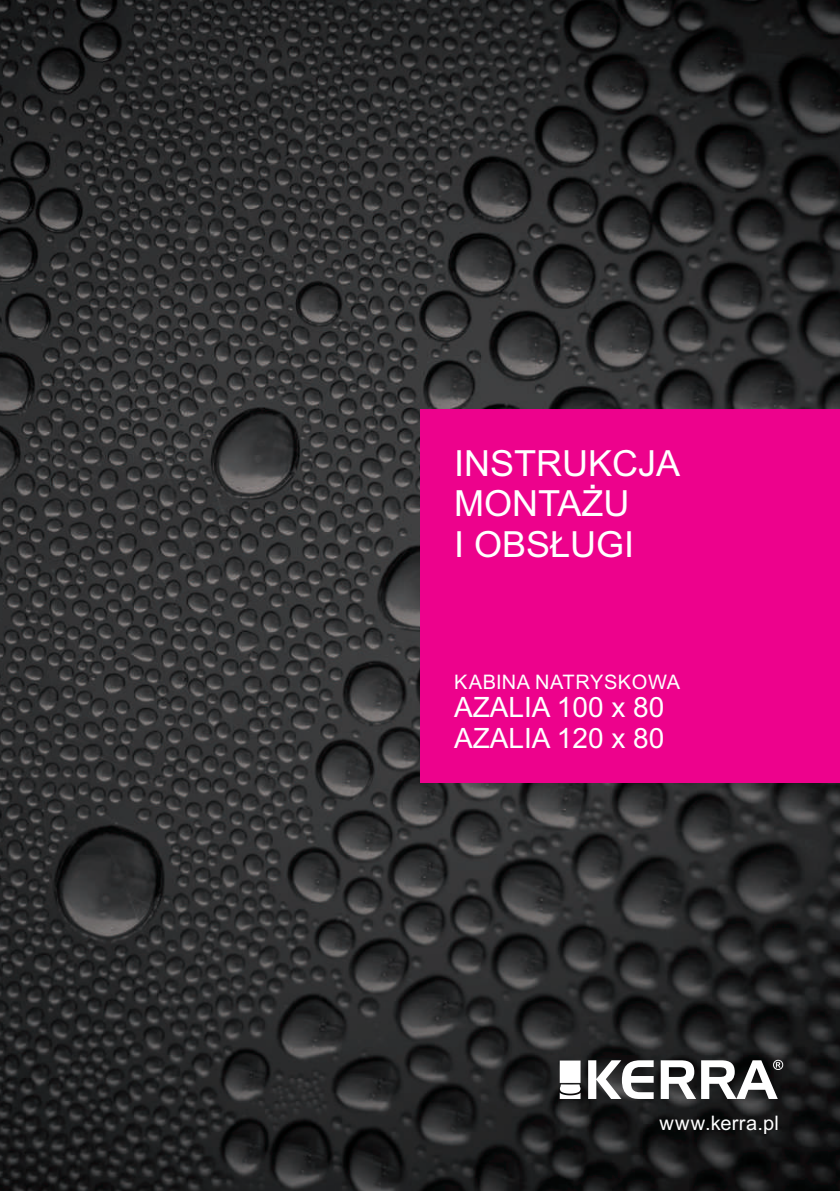
<style>
.page{position:relative;width:840px;height:1191px;background:#fff}
.page>*{position:absolute;margin:0;border:0;box-sizing:border-box;transform-origin:0 0}
.t1{font:36px/40.2px "Arial";color:#fff}
.t2{font:28px/31.2px "Arial";color:#fff}
.t3{font:20px "Arial";letter-spacing:.03em;color:#fff}
</style>
<div class="page">
<img style="left:0;top:0;width:839px;height:1191px">
<div style="left:420px;top:409px;width:419px;height:373px;background:#ed028c"></div>
<svg style="left:559px;top:1059px;width:223px;height:40px"></svg>
<h1 class="t1" style="left:454px;top:447px;width:228px">INSTRUKCJA<br>MONTAŻU<br>I OBSŁUGI</h1>
<p class="t3" style="left:454px;top:674px;width:227px">KABINA NATRYSKOWA</p>
<h2 class="t2" style="left:454px;top:694px;width:212px">AZALIA 100 x 80<br>AZALIA 120 x 80</h2>
<p class="t3" style="left:659px;top:1115px;width:121px">www.kerra.pl</p>
</div>
